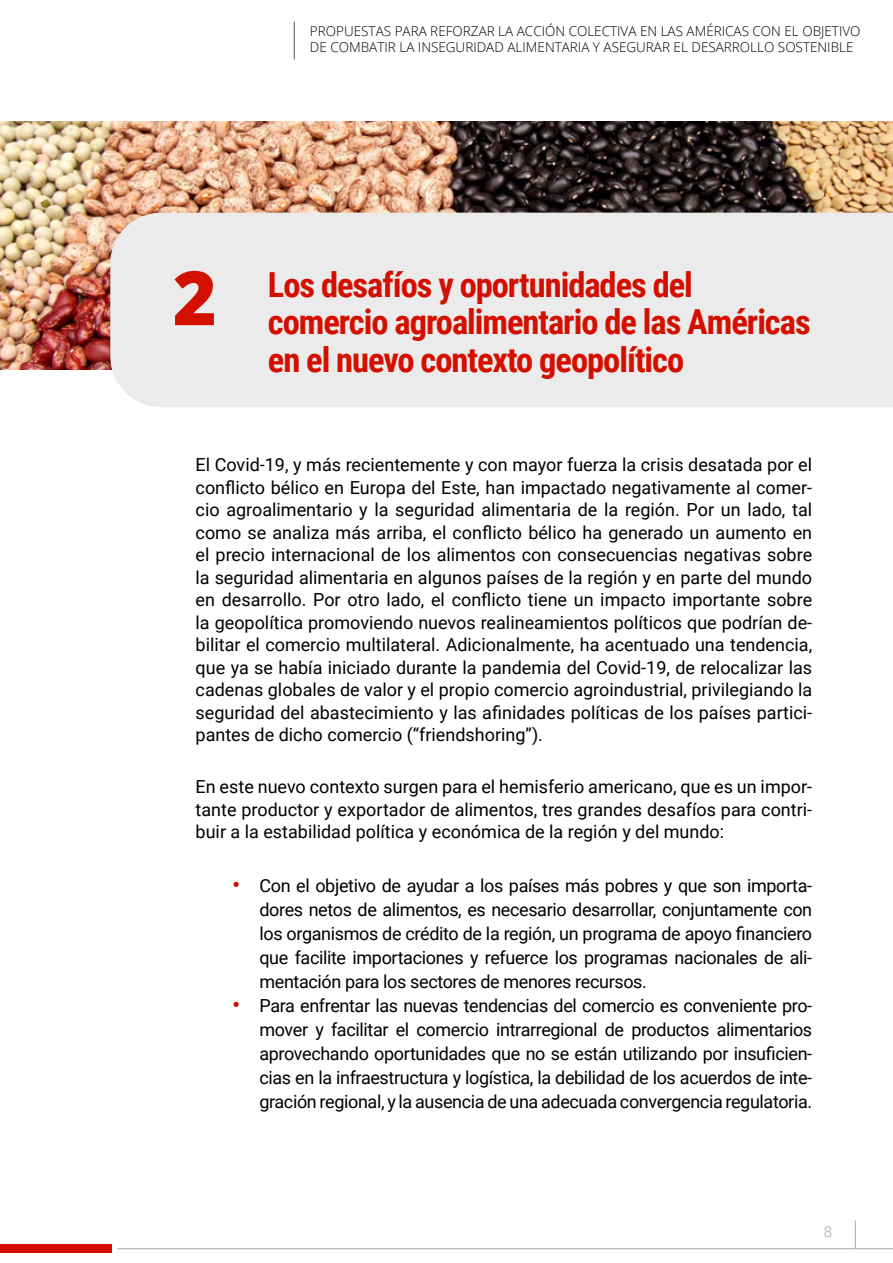
<style>
.page{position:relative;width:893px;height:1263px;background:#fff}
.page>*{position:absolute;margin:0;border:0;box-sizing:border-box;transform-origin:0 0}
.t1{font:700 34.5px/37.5px "Roboto Condensed";letter-spacing:-.03em;color:#d31000}
.t2{font:18px/22.5px "Roboto";letter-spacing:-.015em;color:#000;text-align:justify}
.t3{font:300 15px "Roboto";color:#a7a9ac}
.t4{font:300 13.5px/16.2px "Open Sans";color:#000}
.s1{font-family:"Open Sans";font-weight:800;font-size:75px}
.s2{font-weight:700;font-size:21px;color:#d31000}
</style>
<div class="page">
<svg style="left:855px;top:1220px;width:1px;height:28px"></svg>
<hr style="left:117px;top:1248px;width:776px;height:1px;background:#a7a9ac">
<div style="left:0;top:1244px;width:112px;height:8px;background:#d31000"></div>
<hr style="left:294px;top:22px;width:1px;height:38px;background:#595959">
<img style="left:0;top:121px;width:893px;height:249px">
<div style="left:110px;top:213px;width:783px;height:194px;background:#ebebeb"></div>
<p class="t4" style="left:310px;top:23px;width:552px">PROPUESTAS PARA REFORZAR LA ACCIÓN COLECTIVA EN LAS AMÉRICAS CON EL OBJETIVO<br>DE COMBATIR LA INSEGURIDAD ALIMENTARIA Y ASEGURAR EL DESARROLLO SOSTENIBLE</p>
<h1 class="t1" style="left:268px;top:265px;width:544px;text-indent:-95px"><span class="s1">2</span> Los desafíos y oportunidades del comercio agroalimentario de las Américas en el nuevo contexto geopolítico</h1>
<p class="t2" style="left:196px;top:453px;width:618px">El Covid-19, y más recientemente y con mayor fuerza la crisis desatada por el conflicto bélico en Europa del Este, han impactado negativamente al comer&shy;cio agroalimentario y la seguridad alimentaria de la región. Por un lado, tal como se analiza más arriba, el conflicto bélico ha generado un aumento en el precio internacional de los alimentos con consecuencias negativas sobre la seguridad alimentaria en algunos países de la región y en parte del mundo en desarrollo. Por otro lado, el conflicto tiene un impacto importante sobre la geopolítica promoviendo nuevos realineamientos políticos que podrían de&shy;bilitar el comercio multilateral. Adicionalmente, ha acentuado una tendencia, que ya se había iniciado durante la pandemia del Covid-19, de relocalizar las cadenas globales de valor y el propio comercio agroindustrial, privilegiando la seguridad del abastecimiento y las afinidades políticas de los países partici&shy;pantes de dicho comercio (“friendshoring”).</p>
<p class="t2" style="left:196px;top:775px;width:618px">En este nuevo contexto surgen para el hemisferio americano, que es un impor&shy;tante productor y exportador de alimentos, tres grandes desafíos para contri&shy;buir a la estabilidad política y económica de la región y del mundo:</p>
<p class="t2" style="left:259px;top:873px;width:554px;line-height:24px;text-indent:-27px"><span class="s2">•</span> Con el objetivo de ayudar a los países más pobres y que son importa&shy;dores netos de alimentos, es necesario desarrollar, conjuntamente con los organismos de crédito de la región, un programa de apoyo financiero que facilite importaciones y refuerce los programas nacionales de ali&shy;mentación para los sectores de menores recursos.</p>
<p class="t2" style="left:259px;top:993px;width:554px;line-height:24px;text-indent:-27px"><span class="s2">•</span> Para enfrentar las nuevas tendencias del comercio es conveniente pro&shy;mover y facilitar el comercio intrarregional de productos alimentarios aprovechando oportunidades que no se están utilizando por insuficien&shy;cias en la infraestructura y logística, la debilidad de los acuerdos de inte&shy;gración regional, y la ausencia de una adecuada convergencia regulatoria.</p>
<p class="t3" style="left:824px;top:1221px;width:10px">8</p>
</div>
